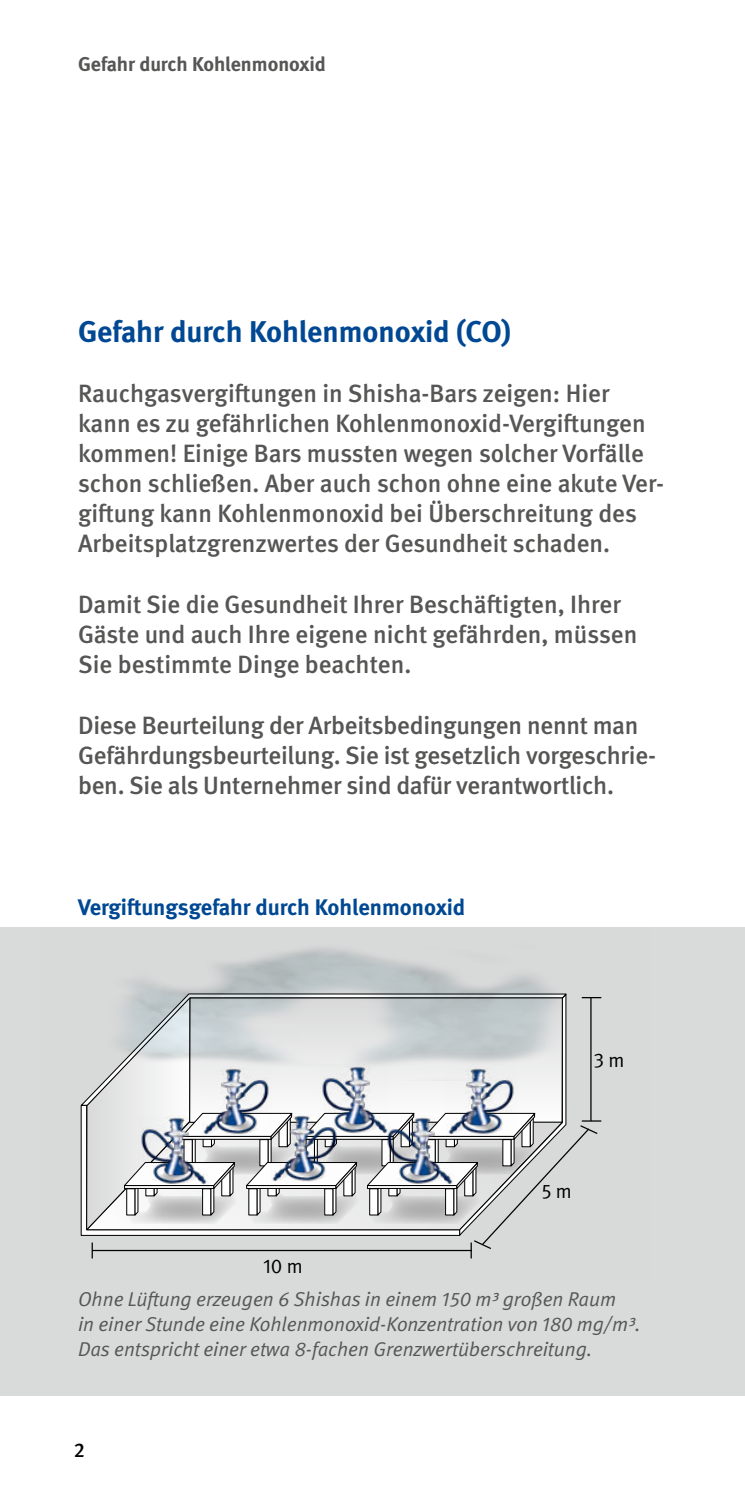
<style>
.page{position:relative;width:745px;height:1489px;background:#fff}
.page>*{position:absolute;margin:0;border:0;box-sizing:border-box;transform-origin:0 0}
._01_Überschriften_Headline_12_Punkt_Blau{font:700 30px "DGUV Meta";letter-spacing:-.005em;color:#004893}
._02_Fließtext_10pt_Anleser{font:500 25px/30px "DGUV Meta";letter-spacing:-.005em;color:#565655}
._02_Fließtext_Headline_über_Grafik{font:700 22.5px "DGUV Meta";letter-spacing:-.005em;color:#004893}
._02_Fließtext_Bildunterschrift{font:italic 20px/25px "DGUV Meta";color:#565655}
.t1{font:700 20px "DGUV Meta";color:#565655}
.t2{font:20px "DGUV Meta";color:#000}
.t3{font:500 20px "DGUV Meta";color:#000}
</style>
<div class="page">
<div style="left:0;top:927px;width:744px;height:468px;background:#d9dada"></div>
<img style="left:80px;top:948px;width:522px;height:311px">
<p class="t1" style="left:78px;top:52px;width:249px">Gefahr durch Kohlenmonoxid</p>
<h2 class="_01_Überschriften_Headline_12_Punkt_Blau" style="left:78px;top:314px;width:434px">Gefahr durch Kohlenmonoxid (CO)</h2>
<p class="_02_Fließtext_10pt_Anleser" style="left:78px;top:379px;width:587px">Rauchgasvergiftungen in Shisha-Bars zeigen: Hier kann es zu gefährlichen Kohlenmonoxid-Vergiftungen kommen! Einige Bars mussten wegen solcher Vorfälle schon schließen. Aber auch schon ohne eine akute Ver&shy;giftung kann Kohlenmonoxid bei Überschreitung des Arbeitsplatzgrenzwertes der Gesundheit schaden.</p>
<p class="_02_Fließtext_10pt_Anleser" style="left:78px;top:590px;width:560px">Damit Sie die Gesundheit Ihrer Beschäftigten, Ihrer<br>Gäste und auch Ihre eigene nicht gefährden, müssen<br>Sie bestimmte Dinge beachten.</p>
<p class="_02_Fließtext_10pt_Anleser" style="left:78px;top:711px;width:579px">Diese Beurteilung der Arbeitsbedingungen nennt man<br>Gefährdungsbeurteilung. Sie ist gesetzlich vorgeschrie&shy;ben. Sie als Unternehmer sind dafür verantwortlich.</p>
<p class="_02_Fließtext_Headline_über_Grafik" style="left:78px;top:893px;width:388px">Vergiftungsgefahr durch Kohlenmonoxid</p>
<p class="t2" style="left:263px;top:1253px;width:41px">10 m</p>
<p class="t2" style="left:593px;top:1048px;width:32px">3 m</p>
<p class="t2" style="left:541px;top:1179px;width:31px">5 m</p>
<p class="_02_Fließtext_Bildunterschrift" style="left:78px;top:1287px;width:563px">Ohne Lüftung erzeugen 6 Shishas in einem 150 m³ großen Raum<br>in einer Stunde eine Kohlenmonoxid-Konzentration von 180 mg/m³.<br>Das entspricht einer etwa 8-fachen Grenzwertüberschreitung.</p>
<p class="t3" style="left:74px;top:1438px;width:13px">2</p>
</div>
